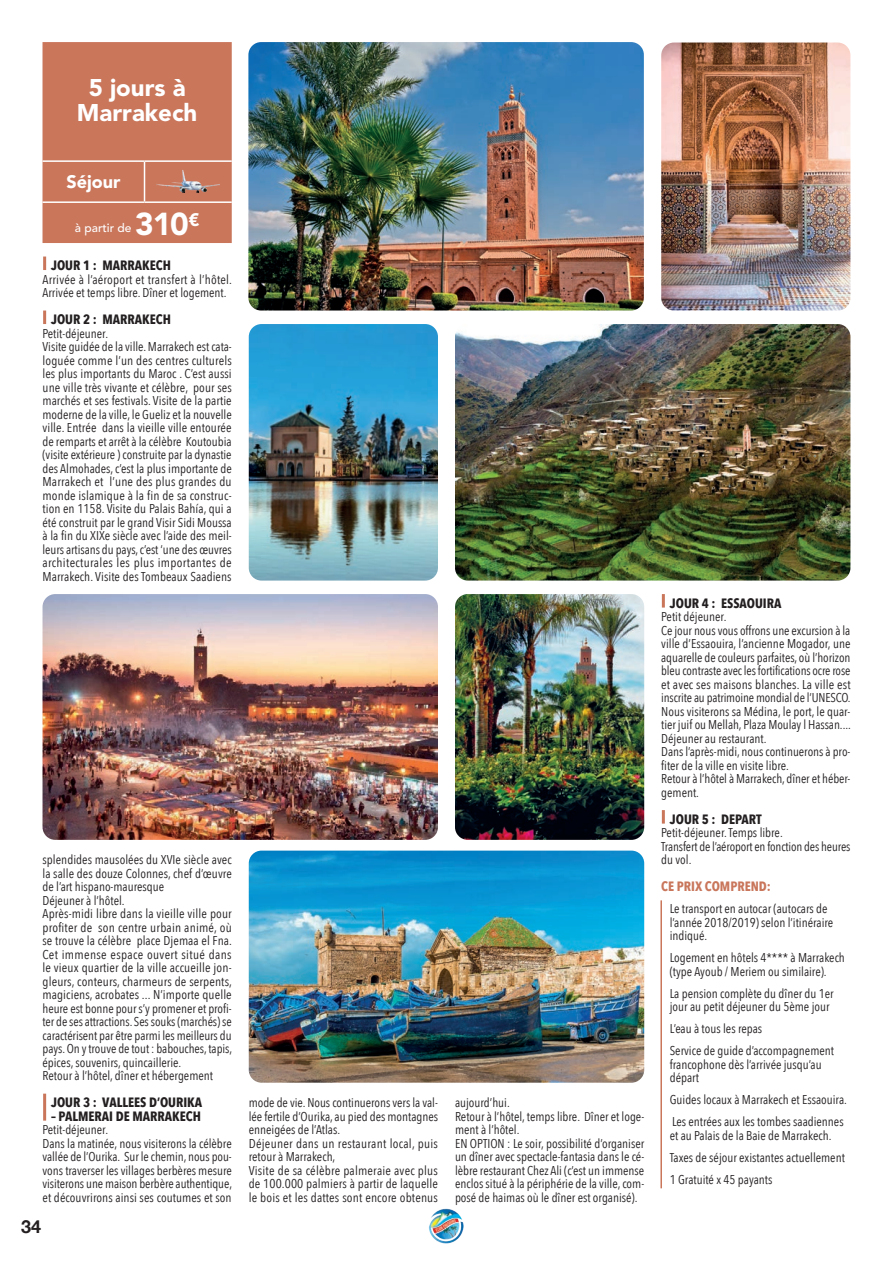
<style>
.page{position:relative;width:893px;height:1263px;background:#fff}
.page>*{position:absolute;margin:0;border:0;box-sizing:border-box;transform-origin:0 0}
.t1{font:900 31.5px "Avenir LT Std";color:#fff}
.t2{font:900 24px/25.5px "Avenir LT Std";color:#fff;text-align:center}
.t3{font:900 18px "Avenir LT Std";color:#fff}
.t4{font:700 18px "Helvetica Neue";color:#231f20}
.DIA_MAROC{font:700 13.5px "Avenir Next Condensed";color:#231f20}
.TITOL_RESUM_MAROC{font:700 13.5px "Avenir Next Condensed";color:#c9765b}
.RESUM_MAROC{font:12.75px/13.5px "Avenir Next Condensed";color:#231f20}
.RESUM_MAROC-2{font:12.75px/13.5px "Avenir Next Condensed";letter-spacing:.02em;color:#231f20}
.t5{font:500 12px "Avenir LT Std";color:#fff}
</style>
<div class="page">
<img style="left:429px;top:1209px;width:35px;height:35px">
<svg style="left:43px;top:257px;width:3px;height:13px"></svg>
<svg style="left:43px;top:311px;width:3px;height:13px"></svg>
<hr style="left:43px;top:1094px;width:3px;height:27px;background:#c9765b">
<hr style="left:662px;top:594px;width:3px;height:14px;background:#c9765b">
<hr style="left:662px;top:810px;width:3px;height:14px;background:#c9765b">
<hr style="left:660px;top:900px;width:2px;height:288px;background:#c9765b">
<div style="left:43px;top:42px;width:189px;height:201px;background:#c9765b"></div>
<hr style="left:43px;top:160px;width:102px;height:2px;background:#fff">
<hr style="left:145px;top:160px;width:87px;height:2px;background:#fff">
<hr style="left:144px;top:162px;width:1px;height:39px;background:#fff">
<hr style="left:43px;top:201px;width:102px;height:2px;background:#fff">
<hr style="left:145px;top:201px;width:87px;height:2px;background:#fff">
<img style="left:157px;top:170px;width:62px;height:24px">
<img style="left:248px;top:42px;width:396px;height:268px">
<img style="left:661px;top:43px;width:189px;height:267px">
<img style="left:455px;top:324px;width:395px;height:256px">
<img style="left:249px;top:850px;width:395px;height:233px">
<img style="left:43px;top:594px;width:395px;height:246px">
<img style="left:249px;top:324px;width:189px;height:256px">
<img style="left:455px;top:594px;width:189px;height:246px">
<p class="t2" style="left:77px;top:75px;width:122px">5 jours à<br>Marrakech</p>
<p class="t3" style="left:67px;top:171px;width:55px">Séjour</p>
<p class="t5" style="left:75px;top:220px;width:58px">à partir de</p>
<p class="t1" style="left:135px;top:204px;width:66px">310<sup>€</sup></p>
<p class="DIA_MAROC" style="left:51px;top:257px;width:121px">JOUR 1 : MARRAKECH</p>
<p class="RESUM_MAROC" style="left:43px;top:272px;width:191px">Arrivée à l’aéroport et transfert à l’hôtel.<br>Arrivée et temps libre. Dîner et logement.</p>
<p class="DIA_MAROC" style="left:51px;top:311px;width:121px">JOUR 2 : MARRAKECH</p>
<p class="RESUM_MAROC" style="left:43px;top:326px;width:67px">Petit-déjeuner.</p>
<p class="RESUM_MAROC" style="left:43px;top:339px;width:191px;text-align:justify">Visite guidée de la ville. Marrakech est cata&shy;loguée comme l’un des centres culturels les plus importants du Maroc . C’est aussi une ville très vivante et célèbre, pour ses marchés et ses festivals. Visite de la partie moderne de la ville, le Gueliz et la nouvelle ville. Entrée dans la vieille ville entourée de remparts et arrêt à la célèbre Koutoubia (visite extérieure ) construite par la dynastie des Almohades, c’est la plus importante de Marrakech et l’une des plus grandes du monde islamique à la fin de sa construc&shy;tion en 1158. Visite du Palais Bahía, qui a été construit par le grand Visir Sidi Moussa à la fin du XIXe siècle avec l’aide des meil&shy;leurs artisans du pays, c’est ‘une des œuvres architecturales les plus importantes de Marrakech. Visite des Tombeaux Saadiens</p>
<p class="RESUM_MAROC" style="left:43px;top:852px;width:191px;text-align:justify">splendides mausolées du XVIe siècle avec la salle des douze Colonnes, chef d’œuvre de l’art hispano-mauresque</p>
<p class="RESUM_MAROC" style="left:43px;top:893px;width:84px">Déjeuner à l’hôtel.</p>
<p class="RESUM_MAROC" style="left:43px;top:906px;width:191px;text-align:justify">Après-midi libre dans la vieille ville pour profiter de son centre urbain animé, où se trouve la célèbre place Djemaa el Fna.<br>Cet immense espace ouvert situé dans le vieux quartier de la ville accueille jon&shy;gleurs, conteurs, charmeurs de serpents, magiciens, acrobates ... N’importe quelle heure est bonne pour s’y promener et profi&shy;ter de ses attractions. Ses souks (marchés) se caractérisent par être parmi les meilleurs du pays. On y trouve de tout : babouches, tapis, épices, souvenirs, quincaillerie.</p>
<p class="RESUM_MAROC" style="left:43px;top:1068px;width:172px">Retour à l’hôtel, dîner et hébergement</p>
<p class="DIA_MAROC" style="left:51px;top:1094px;width:153px">JOUR 3 : VALLEES D’OURIKA</p>
<p class="DIA_MAROC" style="left:51px;top:1107px;width:151px">– PALMERAI DE MARRAKECH</p>
<p class="RESUM_MAROC" style="left:43px;top:1122px;width:67px">Petit-déjeuner.</p>
<p class="RESUM_MAROC" style="left:43px;top:1136px;width:191px;text-align:justify">Dans la matinée, nous visiterons la célèbre vallée de l’Ourika. Sur le chemin, nous pou&shy;vons traverser les villages berbères mesure visiterons une maison berbère authentique, et découvrirons ainsi ses coutumes et son</p>
<h3 class="t4" style="left:21px;top:1213px;width:22px">34</h3>
<p class="RESUM_MAROC" style="left:249px;top:1095px;width:191px;text-align:justify">mode de vie. Nous continuerons vers la val&shy;lée fertile d’Ourika, au pied des montagnes enneigées de l’Atlas.</p>
<p class="RESUM_MAROC-2" style="left:249px;top:1136px;width:191px">Déjeuner dans un restaurant local, puis retour à Marrakech,</p>
<p class="RESUM_MAROC" style="left:249px;top:1163px;width:191px;text-align:justify">Visite de sa célèbre palmeraie avec plus de 100.000 palmiers à partir de laquelle le bois et les dattes sont encore obtenus</p>
<p class="RESUM_MAROC" style="left:455px;top:1095px;width:56px">aujourd’hui.</p>
<p class="RESUM_MAROC" style="left:455px;top:1109px;width:191px">Retour à l’hôtel, temps libre. Dîner et loge&shy;ment à l’hôtel.</p>
<p class="RESUM_MAROC" style="left:455px;top:1136px;width:191px;text-align:justify">EN OPTION : Le soir, possibilité d’organiser un dîner avec spectacle-fantasia dans le cé&shy;lèbre restaurant Chez Ali (c’est un immense enclos situé à la périphérie de la ville, com&shy;posé de haimas où le dîner est organisé).</p>
<p class="DIA_MAROC" style="left:670px;top:594px;width:113px">JOUR 4 : ESSAOUIRA</p>
<p class="RESUM_MAROC" style="left:661px;top:609px;width:67px">Petit déjeuner.</p>
<p class="RESUM_MAROC" style="left:661px;top:623px;width:191px;text-align:justify">Ce jour nous vous offrons une excursion à la ville d’Essaouira, l’ancienne Mogador, une aquarelle de couleurs parfaites, où l’horizon bleu contraste avec les fortifications ocre rose et avec ses maisons blanches. La ville est inscrite au patrimoine mondial de l’UNESCO.<br>Nous visiterons sa Médina, le port, le quar&shy;tier juif ou Mellah, Plaza Moulay l Hassan....</p>
<p class="RESUM_MAROC" style="left:661px;top:731px;width:107px">Déjeuner au restaurant.</p>
<p class="RESUM_MAROC" style="left:661px;top:744px;width:191px">Dans l’après-midi, nous continuerons à pro&shy;fiter de la ville en visite libre.</p>
<p class="RESUM_MAROC" style="left:661px;top:771px;width:191px">Retour à l’hôtel à Marrakech, dîner et héber&shy;gement.</p>
<p class="DIA_MAROC" style="left:670px;top:810px;width:94px">JOUR 5 : DEPART</p>
<p class="RESUM_MAROC" style="left:661px;top:825px;width:123px">Petit-déjeuner. Temps libre.</p>
<p class="RESUM_MAROC" style="left:661px;top:839px;width:191px">Transfert de l’aéroport en fonction des heures du vol.</p>
<p class="TITOL_RESUM_MAROC" style="left:661px;top:878px;width:111px">CE PRIX COMPREND:</p>
<p class="RESUM_MAROC" style="left:670px;top:901px;width:165px">Le transport en autocar (autocars de l’année 2018/2019) selon l’itinéraire indiqué.</p>
<p class="RESUM_MAROC" style="left:670px;top:950px;width:177px">Logement en hôtels 4**** à Marrakech (type Ayoub / Meriem ou similaire).</p>
<p class="RESUM_MAROC" style="left:670px;top:986px;width:166px">La pension complète du dîner du 1er jour au petit déjeuner du 5ème jour</p>
<p class="RESUM_MAROC" style="left:670px;top:1021px;width:94px">L’eau à tous les repas</p>
<p class="RESUM_MAROC" style="left:670px;top:1043px;width:166px">Service de guide d’accompagnement francophone dès l’arrivée jusqu’au départ</p>
<p class="RESUM_MAROC" style="left:670px;top:1092px;width:179px">Guides locaux à Marrakech et Essaouira.</p>
<p class="RESUM_MAROC" style="left:670px;top:1114px;width:175px">Les entrées aux les tombes saadiennes et au Palais de la Baie de Marrakech.</p>
<p class="RESUM_MAROC" style="left:670px;top:1150px;width:177px">Taxes de séjour existantes actuellement</p>
<p class="RESUM_MAROC" style="left:670px;top:1172px;width:104px">1 Gratuité x 45 payants</p>
</div>
